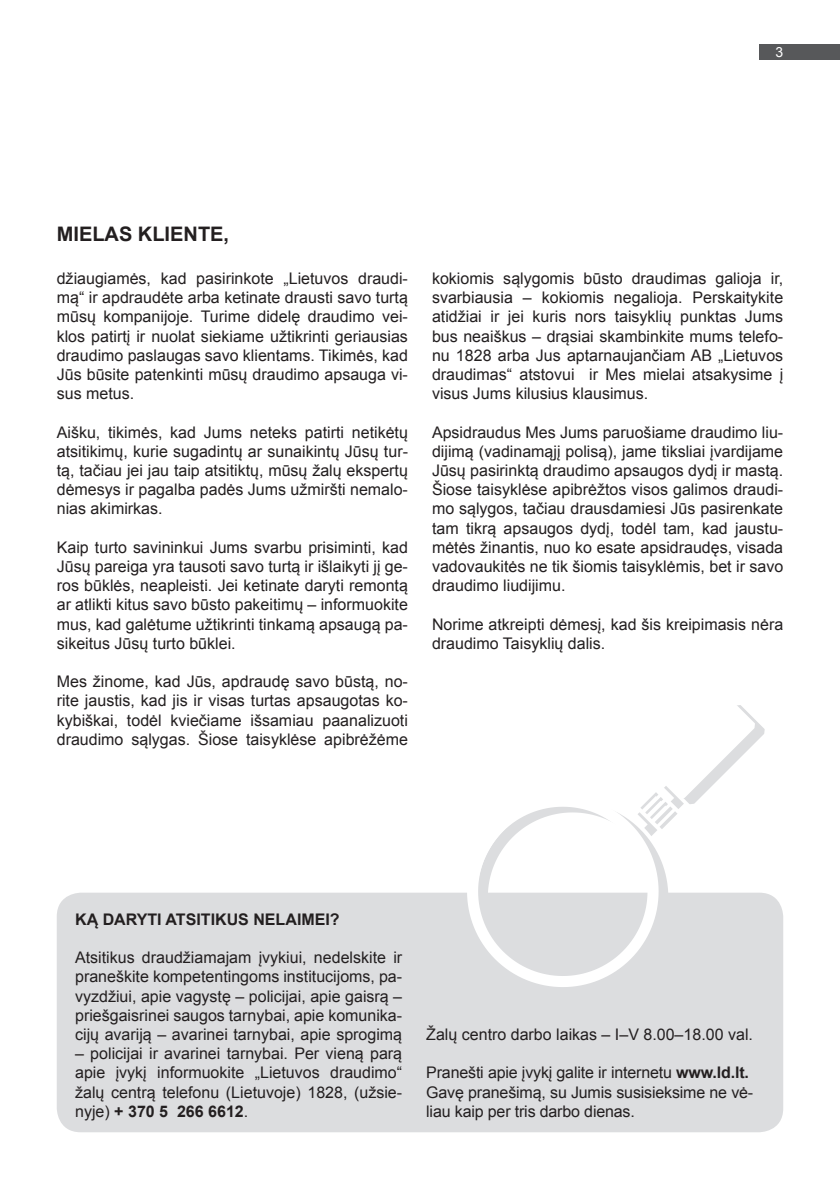
<style>
.page{position:relative;width:840px;height:1191px;background:#fff}
.page>*{position:absolute;margin:0;border:0;box-sizing:border-box;transform-origin:0 0}
.t1{font:700 20px "Arial";color:#231f20}
.t2{font:16px/19.2px "Arial";color:#231f20;text-align:justify}
.t3{font:700 16px "Arial";color:#231f20}
.t4{font:14px "Arial";color:#fff}
.s1{font-weight:700}
</style>
<div class="page">
<div style="left:759px;top:44px;width:80px;height:16px;background:#57585a"></div>
<div style="left:57px;top:892px;width:725px;height:240px;background:#dcdddf;border-radius:24px"></div>
<svg style="left:467px;top:705px;width:287px;height:282px"></svg>
<svg style="left:630px;top:786px;width:47px;height:43px"></svg>
<p class="t4" style="left:775px;top:43px;width:9px">3</p>
<p class="t1" style="left:57px;top:221px;width:174px">MIELAS KLIENTE,</p>
<p class="t2" style="left:57px;top:269px;width:352px">džiaugiamės, kad pasirinkote „Lietuvos draudi&shy;mą“ ir apdraudėte arba ketinate drausti savo turtą mūsų kompanijoje. Turime didelę draudimo vei&shy;klos patirtį ir nuolat siekiame užtikrinti geriausias draudimo paslaugas savo klientams. Tikimės, kad Jūs būsite patenkinti mūsų draudimo apsauga vi&shy;sus metus.</p>
<p class="t2" style="left:57px;top:422px;width:352px">Aišku, tikimės, kad Jums neteks patirti netikėtų atsitikimų, kurie sugadintų ar sunaikintų Jūsų tur&shy;tą, tačiau jei jau taip atsitiktų, mūsų žalų ekspertų dėmesys ir pagalba padės Jums užmiršti nemalo&shy;nias akimirkas.</p>
<p class="t2" style="left:57px;top:538px;width:352px">Kaip turto savininkui Jums svarbu prisiminti, kad Jūsų pareiga yra tausoti savo turtą ir išlaikyti jį ge&shy;ros būklės, neapleisti. Jei ketinate daryti remontą ar atlikti kitus savo būsto pakeitimų – informuokite mus, kad galėtume užtikrinti tinkamą apsaugą pa&shy;sikeitus Jūsų turto būklei.</p>
<p class="t2" style="left:57px;top:672px;width:352px">Mes žinome, kad Jūs, apdraudę savo būstą, no&shy;rite jaustis, kad jis ir visas turtas apsaugotas ko&shy;kybiškai, todėl kviečiame išsamiau paanalizuoti draudimo sąlygas. Šiose taisyklėse apibrėžėme</p>
<p class="t2" style="left:432px;top:269px;width:352px">kokiomis sąlygomis būsto draudimas galioja ir, svarbiausia – kokiomis negalioja. Perskaitykite atidžiai ir jei kuris nors taisyklių punktas Jums bus neaiškus – drąsiai skambinkite mums telefo&shy;nu 1828 arba Jus aptarnaujančiam AB „Lietuvos draudimas“ atstovui ir Mes mielai atsakysime į visus Jums kilusius klausimus.</p>
<p class="t2" style="left:432px;top:422px;width:352px">Apsidraudus Mes Jums paruošiame draudimo liu&shy;dijimą (vadinamąjį polisą), jame tiksliai įvardijame Jūsų pasirinktą draudimo apsaugos dydį ir mastą.<br>Šiose taisyklėse apibrėžtos visos galimos draudi&shy;mo sąlygos, tačiau drausdamiesi Jūs pasirenkate tam tikrą apsaugos dydį, todėl tam, kad jaustu&shy;mėtės žinantis, nuo ko esate apsidraudęs, visada vadovaukitės ne tik šiomis taisyklėmis, bet ir savo draudimo liudijimu.</p>
<p class="t2" style="left:432px;top:614px;width:352px">Norime atkreipti dėmesį, kad šis kreipimasis nėra draudimo Taisyklių dalis.</p>
<p class="t3" style="left:75px;top:908px;width:266px">KĄ DARYTI ATSITIKUS N ELAIMEI?</p>
<p class="t2" style="left:75px;top:948px;width:328px">Atsitikus draudžiamajam įvykiui, nedelskite ir praneškite kompetentingoms institucijoms, pa&shy;vyzdžiui, apie vagystę – policijai, apie gaisrą – priešgaisrinei saugos tarnybai, apie komunika&shy;cijų avariją – avarinei tarnybai, apie sprogimą</p>
<p class="t2" style="left:75px;top:1044px;width:328px">– policijai ir avarinei tarnybai. Per vieną parą apie įvykį informuokite „Lietuvos draudimo“ žalų centrą telefonu (Lietuvoje) 1828, (užsie&shy;nyje) <span class="s1">+ 370 5 266 6612</span>.</p>
<p class="t2" style="left:426px;top:1025px;width:328px">Žalų centro darbo laikas – I–V 8.00–18.00 val.</p>
<p class="t2" style="left:426px;top:1063px;width:328px;text-align:left">Pranešti apie įvykį galite ir internetu <span class="s1">www.ld.lt.<br></span>Gavę pranešimą, su Jumis susisieksime ne vė&shy;liau kaip per tris darbo dienas.</p>
</div>
